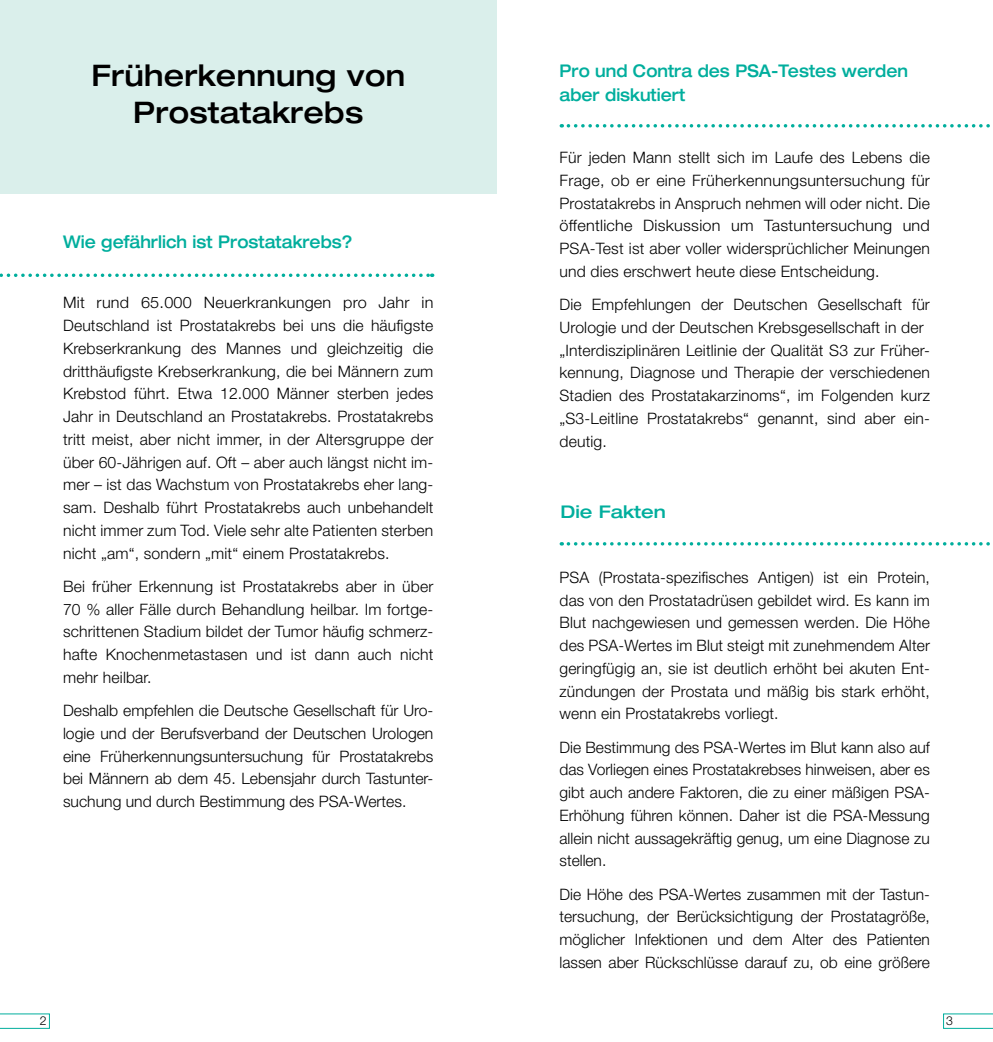
<style>
.page{position:relative;width:993px;height:1042px;background:#fff}
.page>*{position:absolute;margin:0;border:0;box-sizing:border-box;transform-origin:0 0}
.t1{font:500 expanded 29.75px/36.8px "Helvetica Neue";letter-spacing:.01em;color:#000;text-align:center;scale:.95 1}
.t2{font:500 expanded 17.5px/24.5px "Helvetica Neue";color:#00ae9d;scale:.88 1}
.t3{font:500 expanded 17.5px "Helvetica Neue";color:#00ae9d}
.t4{font:300 15.75px/22.8px "Helvetica Neue";letter-spacing:.01em;color:#000;text-align:justify}
.t5{font:300 12.25px "Helvetica Neue";color:#000}
</style>
<div class="page">
<svg style="left:0;top:273px;width:432px;height:4px"></svg>
<svg style="left:568px;top:542px;width:422px;height:3px"></svg>
<div style="left:0;top:0;width:496px;height:194px;background:#daefeb"></div>
<svg style="left:568px;top:124px;width:422px;height:4px"></svg>
<svg style="left:943px;top:1013px;width:49px;height:15px"></svg>
<svg style="left:0;top:1013px;width:50px;height:15px"></svg>
<h1 class="t1" style="left:91px;top:57px;width:331px">Früherkennung von<br>Prostatakrebs</h1>
<p class="t2" style="left:559px;top:58px;width:397px">Pro und Contra des PSA-Testes werden aber diskutiert</p>
<p class="t2" style="left:63px;top:229px;width:330px">Wie gefährlich ist Prostatakrebs?</p>
<p class="t4" style="left:63px;top:291px;width:372px">Mit rund 65.000 Neuerkrankungen pro Jahr in Deutschland ist Prostatakrebs bei uns die häufigste Krebserkrankung des Mannes und gleichzeitig die dritthäufigste Krebserkrankung, die bei Männern zum Krebstod führt. Etwa 12.000 Männer sterben jedes Jahr in Deutschland an Prostatakrebs. Prostatakrebs tritt meist, aber nicht immer, in der Altersgruppe der über 60-Jährigen auf. Oft – aber auch längst nicht im&shy;mer – ist das Wachstum von Prostatakrebs eher lang&shy;sam. Deshalb führt Prostatakrebs auch unbehandelt nicht immer zum Tod. Viele sehr alte Patienten sterben nicht „am“, sondern „mit“ einem Prostatakrebs.</p>
<p class="t4" style="left:63px;top:574px;width:372px">Bei früher Erkennung ist Prostatakrebs aber in über 70 % aller Fälle durch Behandlung heilbar. Im fortge&shy;schrittenen Stadium bildet der Tumor häufig schmerz&shy;hafte Knochenmetastasen und ist dann auch nicht mehr heilbar.</p>
<p class="t4" style="left:63px;top:699px;width:372px">Deshalb empfehlen die Deutsche Gesellschaft für Uro&shy;logie und der Berufsverband der Deutschen Urologen eine Früherkennungsuntersuchung für Prostatakrebs bei Männern ab dem 45. Lebensjahr durch Tastunter&shy;suchung und durch Bestimmung des PSA-Wertes.</p>
<p class="t4" style="left:559px;top:146px;width:372px">Für jeden Mann stellt sich im Laufe des Lebens die Frage, ob er eine Früherkennungsuntersuchung für Prostatakrebs in Anspruch nehmen will oder nicht. Die öffentliche Diskussion um Tastuntersuchung und PSA-Test ist aber voller widersprüchlicher Meinungen und dies erschwert heute diese Entscheidung.</p>
<p class="t4" style="left:559px;top:293px;width:372px;text-align:left">Die Empfehlungen der Deutschen Gesellschaft für Urologie und der Deutschen Krebsgesellschaft in der „Interdisziplinären Leitlinie der Qualität S3 zur Früher&shy;kennung, Diagnose und Therapie der verschiedenen Stadien des Prostatakarzinoms“, im Folgenden kurz „S3-Leitline Prostatakrebs“ genannt, sind aber ein&shy;deutig.</p>
<p class="t3" style="left:560px;top:501px;width:107px">Die Fakten</p>
<p class="t4" style="left:559px;top:565px;width:372px">PSA (Prostata-spezifisches Antigen) ist ein Protein, das von den Prostatadrüsen gebildet wird. Es kann im Blut nachgewiesen und gemessen werden. Die Höhe des PSA-Wertes im Blut steigt mit zunehmendem Alter geringfügig an, sie ist deutlich erhöht bei akuten Ent&shy;zündungen der Prostata und mäßig bis stark erhöht, wenn ein Prostatakrebs vorliegt.</p>
<p class="t4" style="left:559px;top:735px;width:372px">Die Bestimmung des PSA-Wertes im Blut kann also auf das Vorliegen eines Prostatakrebses hinweisen, aber es gibt auch andere Faktoren, die zu einer mäßigen PSA-Erhöhung führen können. Daher ist die PSA-Messung allein nicht aussagekräftig genug, um eine Diagnose zu stellen.</p>
<p class="t4" style="left:559px;top:882px;width:372px">Die Höhe des PSA-Wertes zusammen mit der Tastun&shy;tersuchung, der Berücksichtigung der Prostatagröße, möglicher Infektionen und dem Alter des Patienten lassen aber Rückschlüsse darauf zu, ob eine größere</p>
<p class="t5" style="left:40px;top:1013px;width:8px">2</p>
<p class="t5" style="left:945px;top:1013px;width:8px">3</p>
</div>
